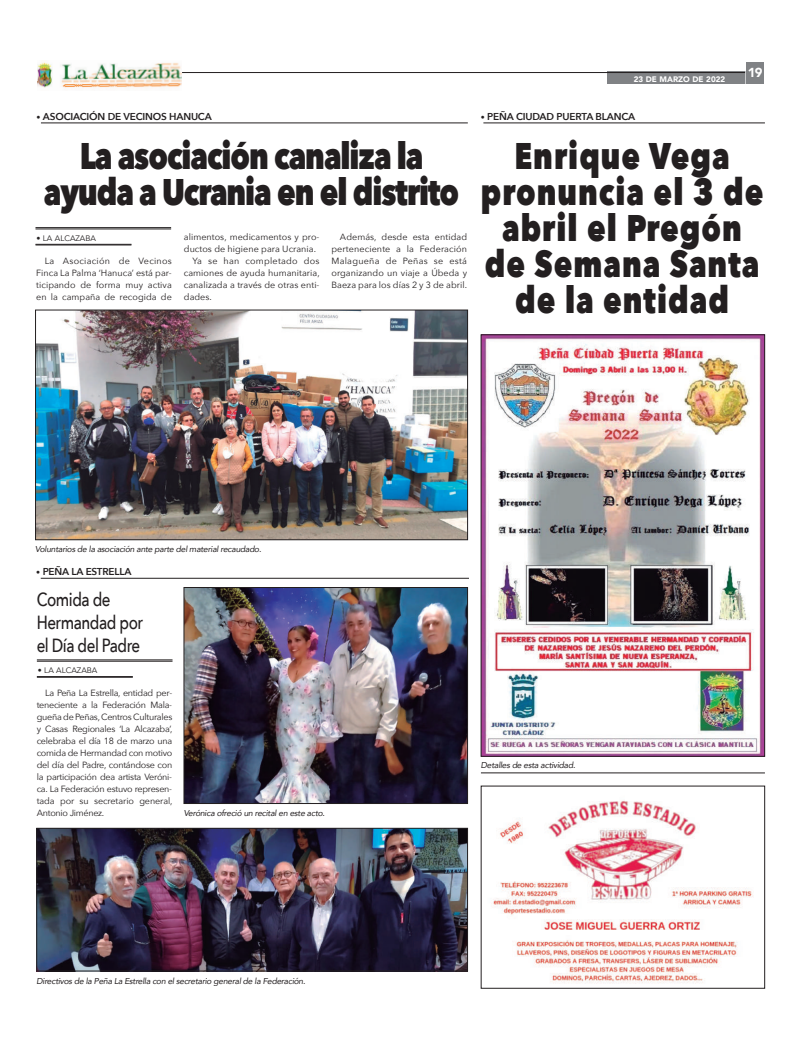
<style>
.page{position:relative;width:800px;height:1049px;background:#fff}
.page>*{position:absolute;margin:0;border:0;box-sizing:border-box;transform-origin:0 0}
.t1{font:800 37px/36px "Avenir Next";letter-spacing:.035em;color:#231f20;text-align:center;scale:.8 1}
.t2{font:800 37px/36px "Avenir Next";letter-spacing:-.035em;color:#231f20;text-align:center;scale:.8 1}
.t3{font:500 19px/23px "Avenir Next";letter-spacing:-.03em;color:#231f20;scale:.8 1}
.t4{font:900 13px "Avenir";color:#fff}
.t5{font:600 10px "Avenir Next";letter-spacing:-.02em;color:#231f20}
.t6{font:9px/12px "Avenir Next";letter-spacing:.005em;color:#231f20;text-align:justify}
.t7{font:9px "Avenir Next";letter-spacing:.03em;color:#231f20}
.t8{font:italic 8.5px "Avenir";letter-spacing:-.03em;color:#231f20}
.t9{font:8px "Avenir";color:#231f20}
.t10{font:900 8px "Avenir";color:#fff}
.s1{font-family:"Avenir";font-weight:400;font-size:8px}
</style>
<div class="page">
<div style="left:607px;top:72px;width:143px;height:12px;background:#808285"></div>
<hr style="left:182px;top:72px;width:563px;height:1px;background:#231f20">
<div style="left:745px;top:63px;width:18px;height:21px;background:#808285"></div>
<img style="left:38px;top:62px;width:144px;height:26px">
<hr style="left:35px;top:227px;width:136px;height:1px;background:#231f20">
<hr style="left:35px;top:229px;width:136px;height:1px;background:#231f20">
<hr style="left:35px;top:244px;width:96px;height:1px;background:#231f20">
<hr style="left:35px;top:245px;width:96px;height:1px;background:#231f20">
<hr style="left:41px;top:123px;width:426px;height:1px;background:#231f20">
<img style="left:37px;top:312px;width:428px;height:226px">
<div style="left:35px;top:310px;width:432px;height:230px;border:1px solid #231f20"></div>
<hr style="left:483px;top:123px;width:281px;height:1px;background:#231f20">
<img style="left:482px;top:336px;width:280px;height:418px">
<div style="left:480px;top:334px;width:284px;height:422px;border:1px solid #231f20"></div>
<hr style="left:41px;top:578px;width:428px;height:1px;background:#231f20">
<img style="left:186px;top:589px;width:279px;height:213px">
<div style="left:184px;top:587px;width:283px;height:217px;border:1px solid #231f20"></div>
<img style="left:491px;top:800px;width:262px;height:184px">
<hr style="left:481px;top:773px;width:283px;height:1px;background:#231f20">
<hr style="left:37px;top:659px;width:135px;height:1px;background:#231f20">
<hr style="left:37px;top:661px;width:135px;height:1px;background:#231f20">
<hr style="left:37px;top:676px;width:96px;height:1px;background:#231f20">
<hr style="left:37px;top:677px;width:96px;height:1px;background:#231f20">
<img style="left:38px;top:830px;width:427px;height:139px">
<div style="left:36px;top:828px;width:431px;height:143px;border:1px solid #231f20"></div>
<p class="t5" style="left:36px;top:110px;width:177px"><span class="s1">•</span> ASOCIACIÓN DE VECINOS HANUCA</p>
<h1 class="t2" style="left:44px;top:139px;width:520px">La asociación canaliza la ayuda a Ucrania en el distrito</h1>
<p class="t9" style="left:36px;top:233px;width:61px">• LA ALCAZABA</p>
<p class="t6" style="left:184px;top:231px;width:137px">alimentos, medicamentos y pro-</p>
<p class="t6" style="left:184px;top:243px;width:134px">ductos de higiene para Ucrania.</p>
<p class="t7" style="left:192px;top:255px;width:128px">Ya se han completado dos</p>
<p class="t6" style="left:184px;top:267px;width:137px">camiones de ayuda humanitaria,</p>
<p class="t6" style="left:184px;top:279px;width:137px">canalizada a través de otras enti-</p>
<p class="t6" style="left:184px;top:291px;width:30px">dades.</p>
<p class="t6" style="left:331px;top:231px;width:137px;text-indent:9px">Además, desde esta entidad perteneciente a la Federación Malagueña de Peñas se está organizando un viaje a Úbeda y Baeza para los días 2 y 3 de abril.</p>
<p class="t6" style="left:36px;top:255px;width:137px;text-indent:9px">La Asociación de Vecinos Finca La Palma ‘Hanuca’ está par&shy;ticipando de forma muy activa en la campaña de recogida de</p>
<p class="t10" style="left:633px;top:74px;width:93px">23 DE MARZO DE 2022</p>
<p class="t5" style="left:480px;top:110px;width:156px"><span class="s1">•</span> PEÑA CIUDAD PUERTA BLANCA</p>
<h3 class="t4" style="left:747px;top:64px;width:16px">19</h3>
<h1 class="t1" style="left:480px;top:139px;width:355px">Enrique Vega pronuncia el 3 de abril el Pregón de Semana Santa de la entidad</h1>
<p class="t8" style="left:35px;top:544px;width:228px">Voluntarios de la asociación ante parte del material recaudado.</p>
<p class="t5" style="left:36px;top:565px;width:97px"><span class="s1">•</span> PEÑA LA ESTRELLA</p>
<h2 class="t3" style="left:37px;top:589px;width:134px">Comida de<br>Hermandad por el Día del Padre</h2>
<p class="t6" style="left:37px;top:687px;width:137px;text-indent:9px">La Peña La Estrella, entidad per&shy;teneciente a la Federación Mala&shy;gueña de Peñas, Centros Culturales y Casas Regionales ‘La Alcazaba’, celebraba el día 18 de marzo una comida de Hermandad con motivo del día del Padre, contándose con la participación dea artista Veróni&shy;ca. La Federación estuvo represen&shy;tada por su secretario general, Antonio Jiménez.</p>
<p class="t9" style="left:38px;top:665px;width:61px">• LA ALCAZABA</p>
<p class="t8" style="left:184px;top:808px;width:143px">Verónica ofreció un recital en este acto.</p>
<p class="t8" style="left:36px;top:976px;width:270px">Directivos de la Peña La Estrella con el secretario general de la Federación.</p>
<p class="t8" style="left:480px;top:760px;width:96px">Detalles de esta actividad.</p>
</div>
